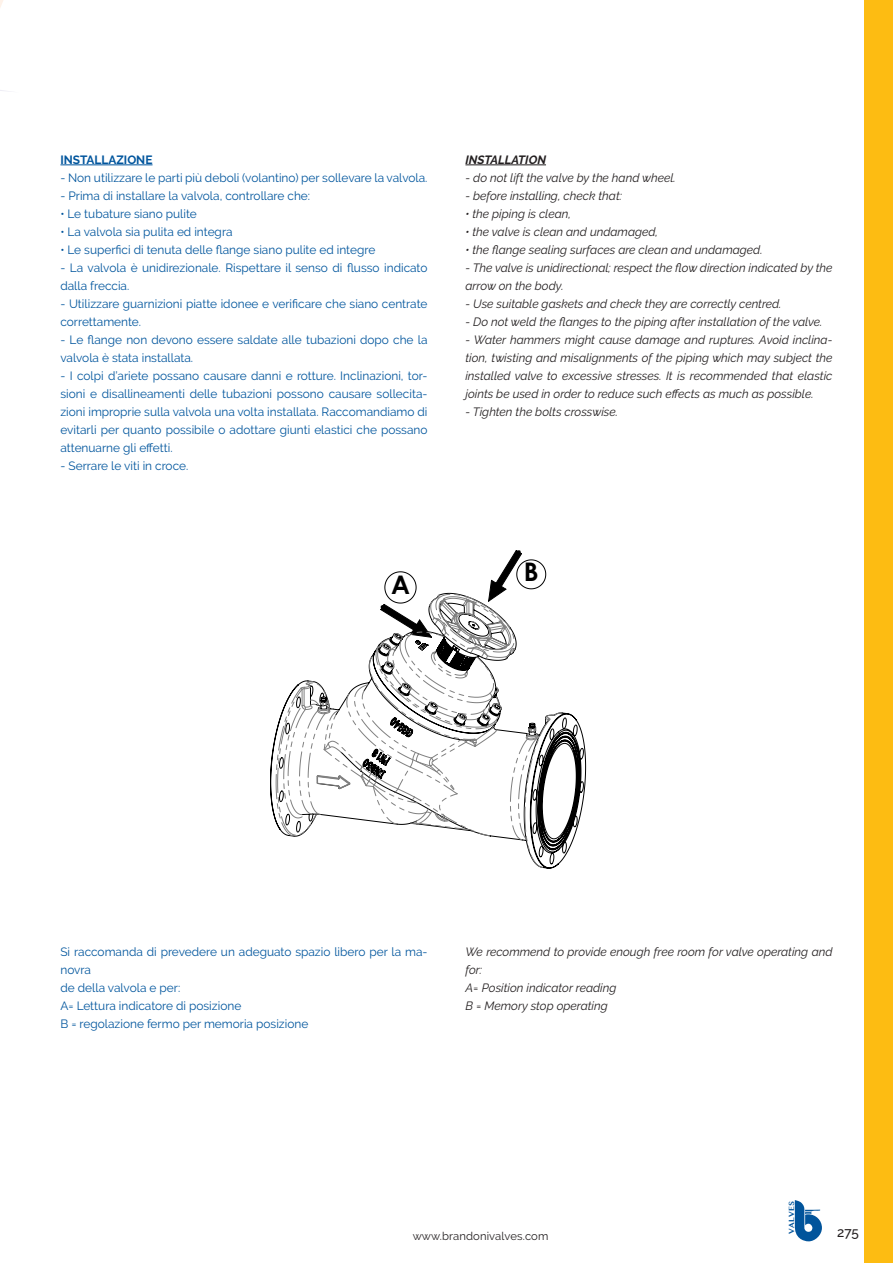
<style>
.page{position:relative;width:893px;height:1263px;background:#fff}
.page>*{position:absolute;margin:0;border:0;box-sizing:border-box;transform-origin:0 0}
.t1{font:700 25.65px "Century Gothic";color:#000}
.t2{font:500 13.5px "Raleway";color:#231f20}
.t3{font:12px/18px "Raleway";color:#01559d}
.t4{font:italic 12px/18px "Raleway";color:#231f20}
.t5{font:700 12px "Raleway";color:#01559d}
.t6{font:italic 700 12px "Raleway";color:#231f20}
.t7{font:11.25px "Raleway";letter-spacing:.01em;color:#231f20}
.t8{font:700 7.8px "Lao MN";color:#01549b}
</style>
<div class="page">
<svg style="left:0;top:0;width:10px;height:92px"></svg>
<hr style="left:60px;top:165px;width:93px;height:1px;background:#01559d">
<hr style="left:465px;top:165px;width:81px;height:1px;background:#231f20">
<svg style="left:270px;top:712px;width:317px;height:157px"></svg>
<svg style="left:275px;top:550px;width:288px;height:318px"></svg>
<svg style="left:794px;top:1200px;width:28px;height:41px"></svg>
<div style="left:864px;top:0;width:29px;height:1263px;background:#fdbc12"></div>
<p class="t5" style="left:60px;top:153px;width:94px">INSTALLAZIONE</p>
<p class="t3" style="left:60px;top:169px;width:369px">- Non utilizzare le parti più deboli (volantino) per sollevare la valvola.</p>
<p class="t3" style="left:60px;top:187px;width:251px">- Prima di installare la valvola, controllare che:</p>
<p class="t3" style="left:60px;top:205px;width:138px">• Le tubature siano pulite</p>
<p class="t3" style="left:60px;top:223px;width:174px">• La valvola sia pulita ed integra</p>
<p class="t3" style="left:60px;top:241px;width:316px">• Le superfici di tenuta delle flange siano pulite ed integre</p>
<p class="t3" style="left:60px;top:259px;width:369px">- La valvola è unidirezionale. Rispettare il senso di flusso indicato dalla freccia.</p>
<p class="t3" style="left:60px;top:295px;width:369px">- Utilizzare guarnizioni piatte idonee e verificare che siano centrate correttamente.</p>
<p class="t3" style="left:60px;top:331px;width:369px">- Le flange non devono essere saldate alle tubazioni dopo che la valvola è stata installata.</p>
<p class="t3" style="left:60px;top:367px;width:369px;text-align:justify">- I colpi d’ariete possano causare danni e rotture. Inclinazioni, tor&shy;sioni e disallineamenti delle tubazioni possono causare sollecita&shy;zioni improprie sulla valvola una volta installata. Raccomandiamo di evitarli per quanto possibile o adottare giunti elastici che possano attenuarne gli effetti.</p>
<p class="t3" style="left:60px;top:457px;width:129px">- Serrare le viti in croce.</p>
<p class="t6" style="left:465px;top:153px;width:82px">INSTALLATION</p>
<p class="t4" style="left:465px;top:169px;width:212px">- do not lift the valve by the hand wheel.</p>
<p class="t4" style="left:465px;top:187px;width:158px">- before installing, check that:</p>
<p class="t4" style="left:465px;top:205px;width:107px">• the piping is clean,</p>
<p class="t4" style="left:465px;top:223px;width:194px">• the valve is clean and undamaged,</p>
<p class="t4" style="left:465px;top:241px;width:299px">• the flange sealing surfaces are clean and undamaged.</p>
<p class="t4" style="left:465px;top:259px;width:369px">- The valve is unidirectional; respect the flow direction indicated by the arrow on the body.</p>
<p class="t4" style="left:465px;top:295px;width:318px">- Use suitable gaskets and check they are correctly centred.</p>
<p class="t4" style="left:465px;top:313px;width:358px">- Do not weld the flanges to the piping after installation of the valve.</p>
<p class="t4" style="left:465px;top:331px;width:369px;text-align:justify">- Water hammers might cause damage and ruptures. Avoid inclina&shy;tion, twisting and misalignments of the piping which may subject the installed valve to excessive stresses. It is recommended that elastic joints be used in order to reduce such effects as much as possible.</p>
<p class="t4" style="left:465px;top:403px;width:154px">- Tighten the bolts crosswise.</p>
<p class="t1" style="left:391px;top:565px;width:20px">A</p>
<p class="t1" style="left:524px;top:552px;width:16px">B</p>
<p class="t3" style="left:60px;top:943px;width:369px">Si raccomanda di prevedere un adeguato spazio libero per la ma&shy;novra</p>
<p class="t3" style="left:60px;top:979px;width:121px">de della valvola e per:</p>
<p class="t3" style="left:60px;top:997px;width:182px">A= Lettura indicatore di posizione</p>
<p class="t3" style="left:60px;top:1015px;width:249px">B = regolazione fermo per memoria posizione</p>
<p class="t4" style="left:465px;top:943px;width:369px">We recommend to provide enough free room for valve operating and for:</p>
<p class="t4" style="left:465px;top:979px;width:152px">A= Position indicator reading</p>
<p class="t4" style="left:465px;top:997px;width:144px">B = Memory stop operating</p>
<p class="t8" style="left:787px;top:1233px;width:34px;rotate:-90deg">VALVES</p>
<p class="t7" style="left:413px;top:1229px;width:137px">www.brandonivalves.com</p>
<p class="t2" style="left:837px;top:1225px;width:23px">275</p>
</div>
